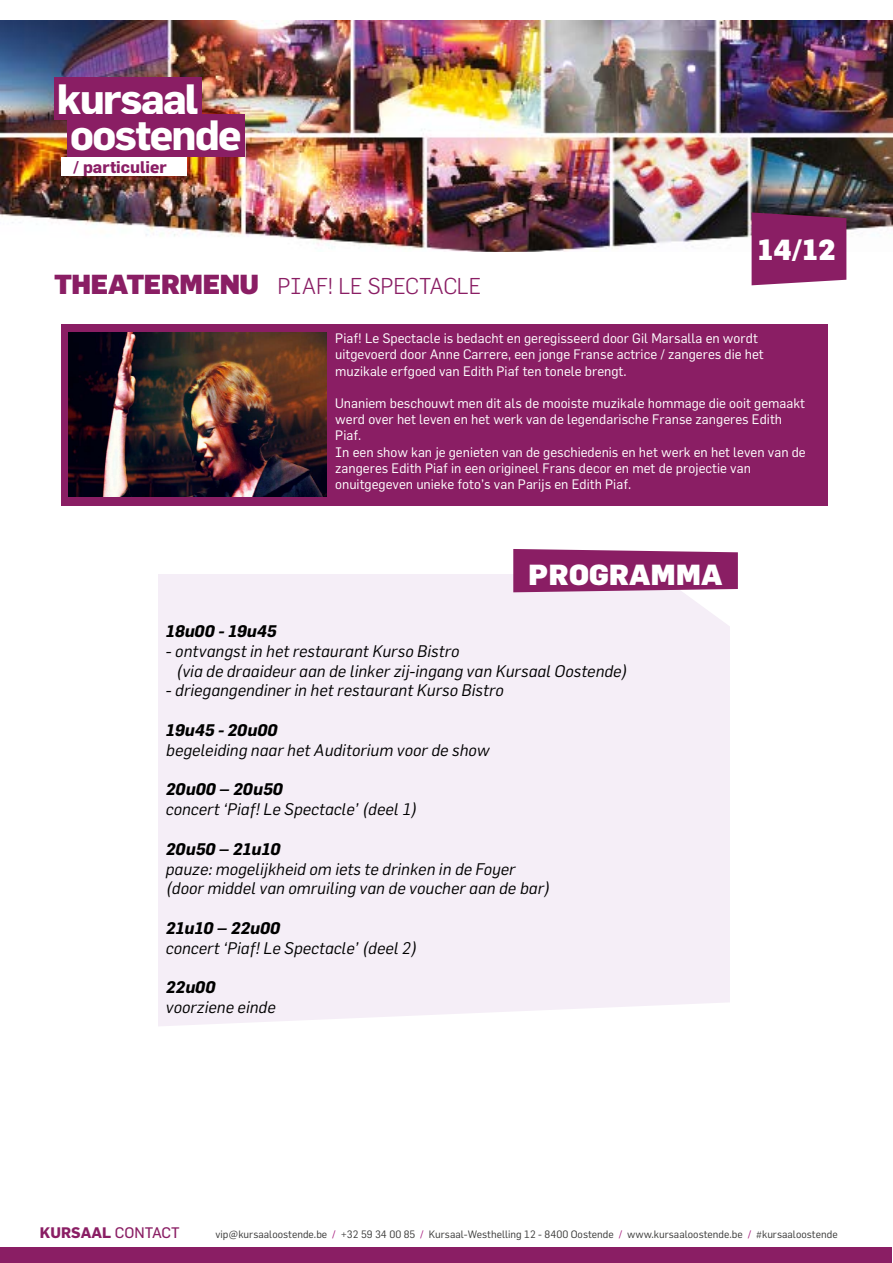
<style>
.page{position:relative;width:893px;height:1263px;background:#fff}
.page>*{position:absolute;margin:0;border:0;box-sizing:border-box;transform-origin:0 0}
.t1{font:700 41.55px/36px "Flama";letter-spacing:-.04em;color:#fff}
.t2{font:900 28.5px "Flama";letter-spacing:.01em;color:#fff}
.t3{font:300 22.5px "Flama";letter-spacing:-.015em;color:#8a1e64}
.t4{font:italic 16.5px/19.8px "Flama";color:#000}
.t5{font:italic 700 16.5px "Flama";color:#000}
.t6{font:700 16.5px "Flama";color:#8a1e64}
.t7{font:700 15px "Flama";color:#8a1e64}
.t8{font:13.5px/16.2px "Flama";color:#fff}
.t9{font:10.5px "Flama";color:#3c3c3b}
.s1{font-weight:900;font-size:27px}
.s2{font-weight:400}
.s3{color:#a21077}
</style>
<div class="page">
<div style="left:61px;top:324px;width:766px;height:182px;background:#8a1e64"></div>
<img style="left:0;top:20px;width:893px;height:232px">
<div style="left:54px;top:78px;width:148px;height:42px;background:#8a1e64"></div>
<div style="left:67px;top:114px;width:178px;height:43px;background:#8a1e64"></div>
<div style="left:61px;top:157px;width:126px;height:19px;background:#fff"></div>
<div style="left:158px;top:574px;width:572px;height:465px;background:#f5eef7"></div>
<div style="left:1px;top:1248px;width:891px;height:15px;background:#8a1e64"></div>
<svg style="left:158px;top:1003px;width:572px;height:36px;fill:#fff"></svg>
<svg style="left:752px;top:212px;width:94px;height:73px;background:#8a2666"></svg>
<svg style="left:513px;top:549px;width:225px;height:77px"></svg>
<img style="left:69px;top:333px;width:258px;height:163px">
<h1 class="t1" style="left:70px;top:80px;width:173px;text-indent:-13px">kursaal oostende</h1>
<p class="t6" style="left:73px;top:157px;width:95px">/ particulier</p>
<h3 class="t3" style="left:54px;top:272px;width:429px"><span class="s1">THEATERMENU</span> PIAF! LE SPECTACLE</h3>
<h2 class="t2" style="left:758px;top:232px;width:79px">14/12</h2>
<p class="t8" style="left:335px;top:330px;width:430px">Piaf! Le Spectacle is bedacht en geregisseerd door Gil Marsalla en wordt uitgevoerd door Anne Carrere, een jonge Franse actrice / zangeres die het muzikale erfgoed van Edith Piaf ten tonele brengt.</p>
<p class="t8" style="left:335px;top:395px;width:472px">Unaniem beschouwt men dit als de mooiste muzikale hommage die ooit gemaakt werd over het leven en het werk van de legendarische Franse zangeres Edith Piaf.<br>In een show kan je genieten van de geschiedenis en het werk en het leven van de zangeres Edith Piaf in een origineel Frans decor en met de projectie van onuitgegeven unieke foto’s van Parijs en Edith Piaf.</p>
<h2 class="t2" style="left:529px;top:557px;width:195px">PROGRAMMA</h2>
<p class="t5" style="left:166px;top:621px;width:112px">18u00 - 19u45</p>
<p class="t4" style="left:176px;top:641px;width:453px;text-indent:-10px">- ontvangst in het restaurant Kurso Bistro<br>(via de draaideur aan de linker zij-ingang van Kursaal Oostende)</p>
<p class="t4" style="left:166px;top:680px;width:340px">- driegangendiner in het restaurant Kurso Bistro</p>
<p class="t5" style="left:166px;top:720px;width:113px">19u45 - 20u00</p>
<p class="t4" style="left:166px;top:740px;width:326px">begeleiding naar het Auditorium voor de show</p>
<p class="t5" style="left:166px;top:779px;width:119px">20u00 – 20u50</p>
<p class="t4" style="left:166px;top:799px;width:253px">concert ‘Piaf! Le Spectacle’ (deel 1)</p>
<p class="t5" style="left:166px;top:839px;width:116px">20u50 – 21u10</p>
<p class="t4" style="left:166px;top:858px;width:386px">pauze: mogelijkheid om iets te drinken in de Foyer (door middel van omruiling van de voucher aan de bar)</p>
<p class="t5" style="left:166px;top:918px;width:116px">21u10 – 22u00</p>
<p class="t4" style="left:166px;top:938px;width:253px">concert ‘Piaf! Le Spectacle’ (deel 2)</p>
<p class="t5" style="left:166px;top:977px;width:51px">22u00</p>
<p class="t4" style="left:166px;top:997px;width:111px">voorziene einde</p>
<p class="t7" style="left:40px;top:1223px;width:141px">KURSAAL <span class="s2">CONTACT</span></p>
<p class="t9" style="left:215px;top:1227px;width:624px">vip@kursaaloostende.be <span class="s3">/</span> +32 59 34 00 85 <span class="s3">/</span> Kursaal-Westhelling 12 - 8400 Oostende <span class="s3">/</span> www.kursaaloostende.be <span class="s3">/</span> #kursaaloostende</p>
</div>
